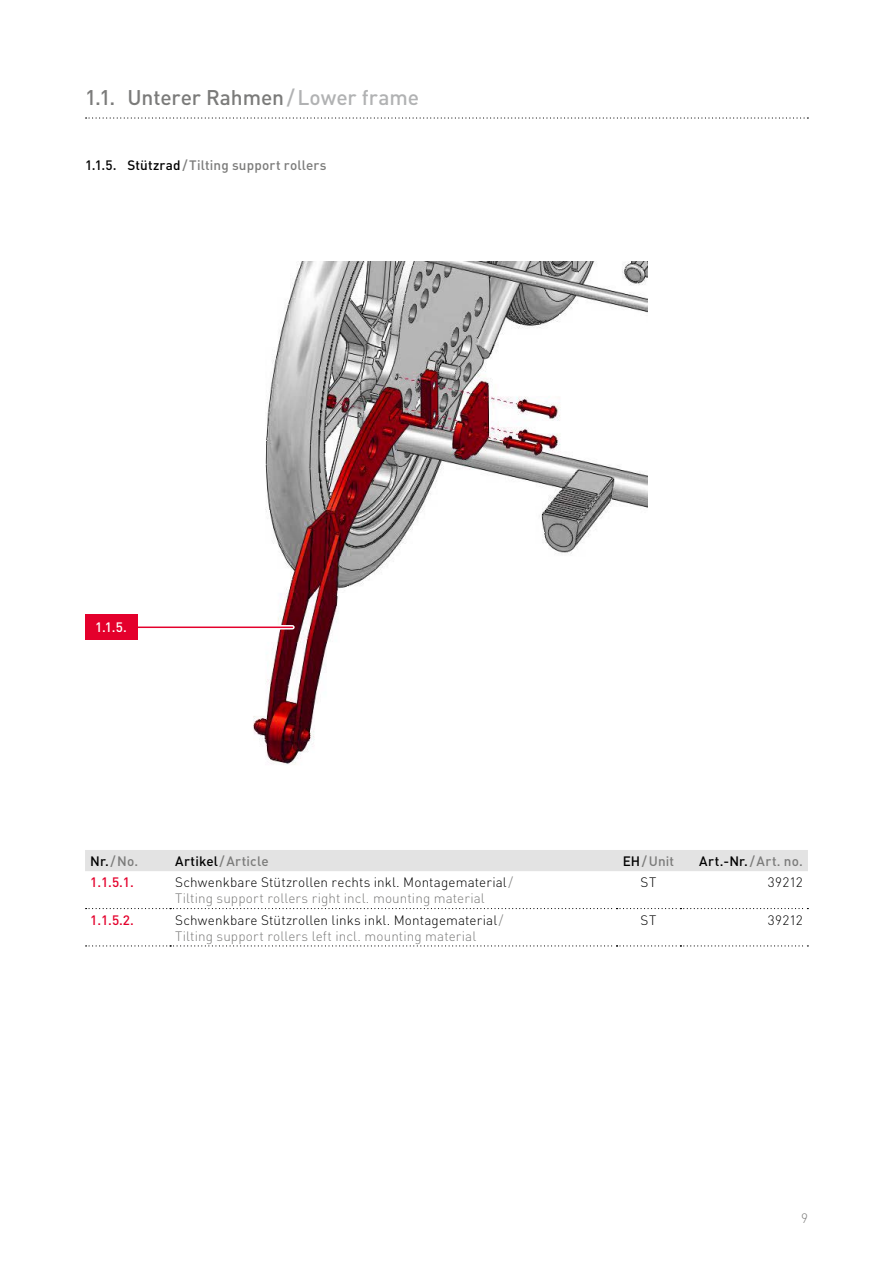
<style>
.page{position:relative;width:893px;height:1263px;background:#fff}
.page>*{position:absolute;margin:0;border:0;box-sizing:border-box;transform-origin:0 0}
.t1{font:500 21px "DIN";letter-spacing:-.005em;color:#7b7b7a}
.t2{font:300 13.5px/16.2px "DIN";letter-spacing:.01em;color:#000}
.t3{font:13.5px "DIN Medium Alternate";letter-spacing:.01em;color:#7b7b7a}
.t4{font:500 13.5px "DIN";letter-spacing:.01em;color:#7b7b7a}
.t5{font:500 13.5px "DIN";letter-spacing:.03em;color:#000}
.t6{font:500 13.5px "DIN";color:#e4002c}
.t7{font:500 13.5px "DIN";color:#fff}
.t8{font:300 13.5px "DIN";color:#7b7b7a}
.s1{color:#b1b2b3}
.s2{font-family:"DIN";font-weight:500;color:#000}
.s3{color:#000}
.s4{color:#7b7b7a}
</style>
<div class="page">
<div style="left:85px;top:850px;width:723px;height:21px;background:#e3e3e3"></div>
<svg style="left:86px;top:945px;width:722px;height:1px"></svg>
<svg style="left:86px;top:908px;width:722px;height:1px"></svg>
<svg style="left:86px;top:117px;width:722px;height:2px"></svg>
<img style="left:253px;top:262px;width:395px;height:503px">
<hr style="left:126px;top:625px;width:166px;height:4px;background:#fef6f7">
<hr style="left:126px;top:626px;width:166px;height:2px;background:#e4002c">
<div style="left:85px;top:614px;width:52px;height:26px;background:#e4002c"></div>
<h1 class="t1" style="left:85px;top:83px;width:336px">1.1. Unterer Rahmen<span class="s1">/Lower frame</span></h1>
<p class="t3" style="left:85px;top:156px;width:243px"><span class="s2">1</span><span class="s3">.</span><span class="s2">1</span><span class="s3">.</span><span class="s2">5</span><span class="s3">. Stützrad</span>/Tilting support rollers</p>
<p class="t7" style="left:95px;top:618px;width:33px">1.1.5.</p>
<p class="t4" style="left:90px;top:852px;width:50px"><span class="s3">Nr.</span>/No.</p>
<p class="t4" style="left:175px;top:852px;width:95px"><span class="s3">Artikel</span>/Article</p>
<p class="t4" style="left:623px;top:852px;width:53px"><span class="s3">EH</span>/Unit</p>
<p class="t5" style="left:699px;top:852px;width:105px">Art.-Nr.<span class="s4">/Art. no.</span></p>
<p class="t6" style="left:90px;top:873px;width:45px">1.1.5.1.</p>
<p class="t2" style="left:175px;top:874px;width:339px">Schwenkbare Stützrollen rechts inkl. Montagematerial<span class="s4">/<br>Tilting support rollers right incl. mounting material</span></p>
<p class="t2" style="left:641px;top:874px;width:17px">ST</p>
<p class="t2" style="left:768px;top:874px;width:36px">39212</p>
<p class="t6" style="left:90px;top:911px;width:45px">1.1.5.2.</p>
<p class="t2" style="left:175px;top:911px;width:330px">Schwenkbare Stützrollen links inkl. Montagematerial<span class="s4">/<br>Tilting support rollers left incl. mounting material</span></p>
<p class="t2" style="left:641px;top:911px;width:17px">ST</p>
<p class="t2" style="left:768px;top:911px;width:36px">39212</p>
<p class="t8" style="left:801px;top:1209px;width:8px">9</p>
</div>
